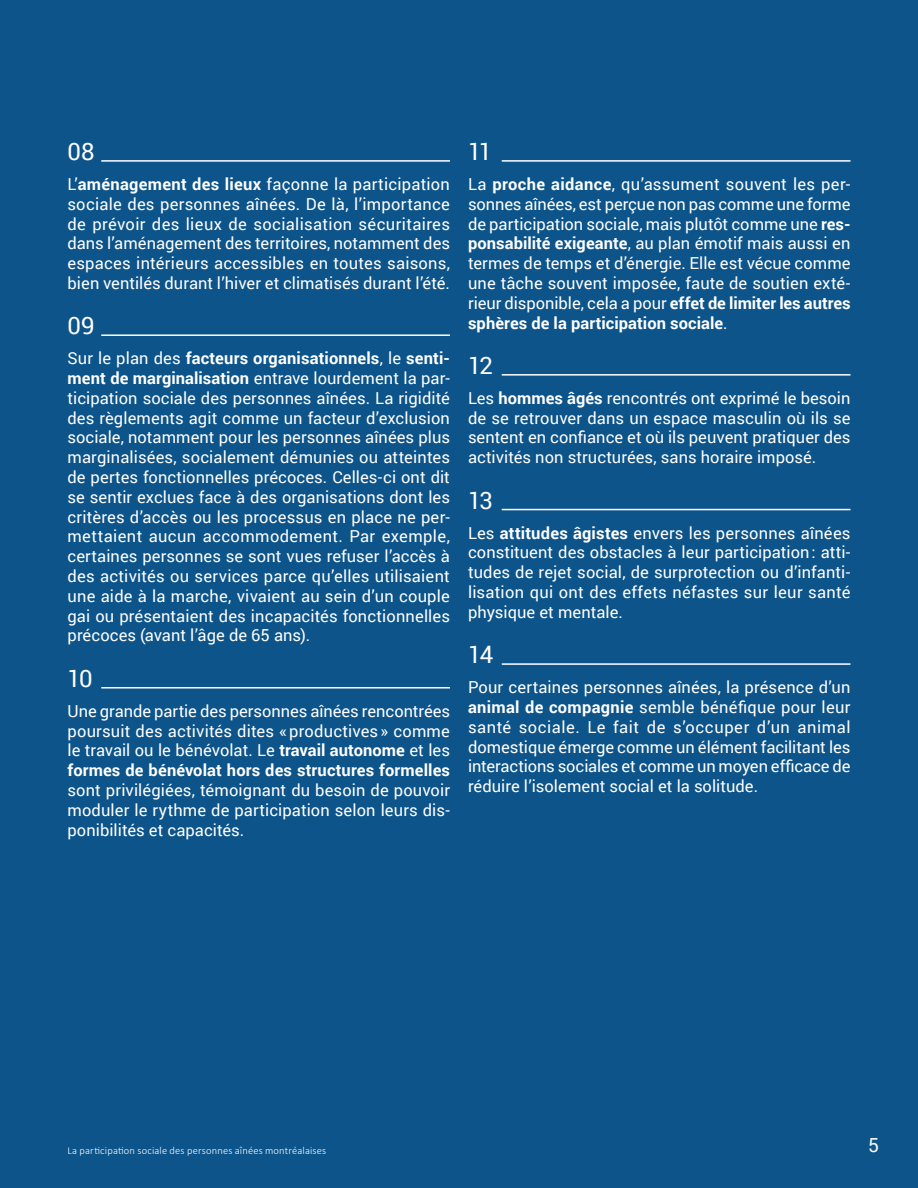
<style>
.page{position:relative;width:918px;height:1188px;background:#0d548a}
.page>*{position:absolute;margin:0;border:0;box-sizing:border-box;transform-origin:0 0}
.Li_-_Faits_saillants{font:24px "Roboto";letter-spacing:-.075em;color:#fff}
.t1{font:19.5px "Roboto";color:#f4f4f2}
.t2{font:16.5px/19.8px "Roboto";letter-spacing:.005em;color:#fff;text-align:justify}
.t3{font:300 10.5px "Calibri";letter-spacing:.015em;color:#fff}
.s1{font-weight:700}
</style>
<div class="page">
<hr style="left:101px;top:160px;width:349px;height:2px;background:#fff">
<hr style="left:101px;top:334px;width:349px;height:2px;background:#fff">
<hr style="left:101px;top:687px;width:349px;height:2px;background:#fff">
<hr style="left:502px;top:160px;width:348px;height:2px;background:#fff">
<hr style="left:502px;top:374px;width:348px;height:2px;background:#fff">
<hr style="left:502px;top:509px;width:348px;height:1px;background:#fff">
<hr style="left:502px;top:663px;width:348px;height:2px;background:#fff">
<p class="Li_-_Faits_saillants" style="left:68px;top:135px;width:29px">08</p>
<p class="t2" style="left:68px;top:174px;width:384px">L’<span class="s1">aménagement des lieux</span> façonne la participation sociale des personnes aînées. De là, l’importance de prévoir des lieux de socialisation sécuritaires dans l’aménagement des territoires, notamment des espaces intérieurs accessibles en toutes saisons, bien ventilés durant l’hiver et climatisés durant l’été.</p>
<p class="Li_-_Faits_saillants" style="left:68px;top:309px;width:29px">09</p>
<p class="t2" style="left:68px;top:348px;width:384px">Sur le plan des <span class="s1">facteurs organisationnels</span>, le <span class="s1">senti&shy;ment de marginalisation</span> entrave lourdement la par&shy;ticipation sociale des personnes aînées. La rigidité des règlements agit comme un facteur d’exclusion sociale, notamment pour les personnes aînées plus marginalisées, socialement démunies ou atteintes de pertes fonctionnelles précoces. Celles-ci ont dit se sentir exclues face à des organisations dont les critères d’accès ou les processus en place ne per&shy;mettaient aucun accommodement. Par exemple, certaines personnes se sont vues refuser l’accès à des activités ou services parce qu’elles utilisaient une aide à la marche, vivaient au sein d’un couple gai ou présentaient des incapacités fonctionnelles précoces (avant l’âge de 65 ans).</p>
<p class="Li_-_Faits_saillants" style="left:68px;top:662px;width:27px">10</p>
<p class="t2" style="left:68px;top:700px;width:384px">Une grande partie des personnes aînées rencontrées poursuit des activités dites «productives » comme le travail ou le bénévolat. Le <span class="s1">travail autonome</span> et les <span class="s1">formes de bénévolat hors des structures formelles </span>sont privilégiées, témoignant du besoin de pouvoir moduler le rythme de participation selon leurs dis&shy;ponibilités et capacités.</p>
<p class="Li_-_Faits_saillants" style="left:468px;top:135px;width:26px">11</p>
<p class="t2" style="left:468px;top:174px;width:384px">La <span class="s1">proche aidance</span>, qu’assument souvent les per&shy;sonnes aînées, est perçue non pas comme une forme de participation sociale, mais plutôt comme une <span class="s1">res&shy;ponsabilité exigeante</span>, au plan émotif mais aussi en termes de temps et d’énergie. Elle est vécue comme une tâche souvent imposée, faute de soutien exté&shy;rieur disponible, cela a pour <span class="s1">effet de limiter les autres sphères de la participation sociale</span>.</p>
<p class="Li_-_Faits_saillants" style="left:468px;top:349px;width:26px">12</p>
<p class="t2" style="left:468px;top:387px;width:384px">Les <span class="s1">hommes âgés</span> rencontrés ont exprimé le besoin de se retrouver dans un espace masculin où ils se sentent en confiance et où ils peuvent pratiquer des activités non structurées, sans horaire imposé.</p>
<p class="Li_-_Faits_saillants" style="left:468px;top:483px;width:26px">13</p>
<p class="t2" style="left:468px;top:522px;width:384px">Les <span class="s1">attitudes âgistes</span> envers les personnes aînées constituent des obstacles à leur participation: atti&shy;tudes de rejet social, de surprotection ou d’infanti&shy;lisation qui ont des effets néfastes sur leur santé physique et mentale.</p>
<p class="Li_-_Faits_saillants" style="left:468px;top:638px;width:27px">14</p>
<p class="t2" style="left:468px;top:677px;width:384px">Pour certaines personnes aînées, la présence d’un <span class="s1">animal de compagnie</span> semble bénéfique pour leur santé sociale. Le fait de s’occuper d’un animal domestique émerge comme un élément facilitant les interactions sociales et comme un moyen efficace de réduire l’isolement social et la solitude.</p>
<p class="t3" style="left:68px;top:1144px;width:260px">La participation sociale des personnes aînées montréalaises</p>
<p class="t1" style="left:868px;top:1131px;width:12px">5</p>
</div>
